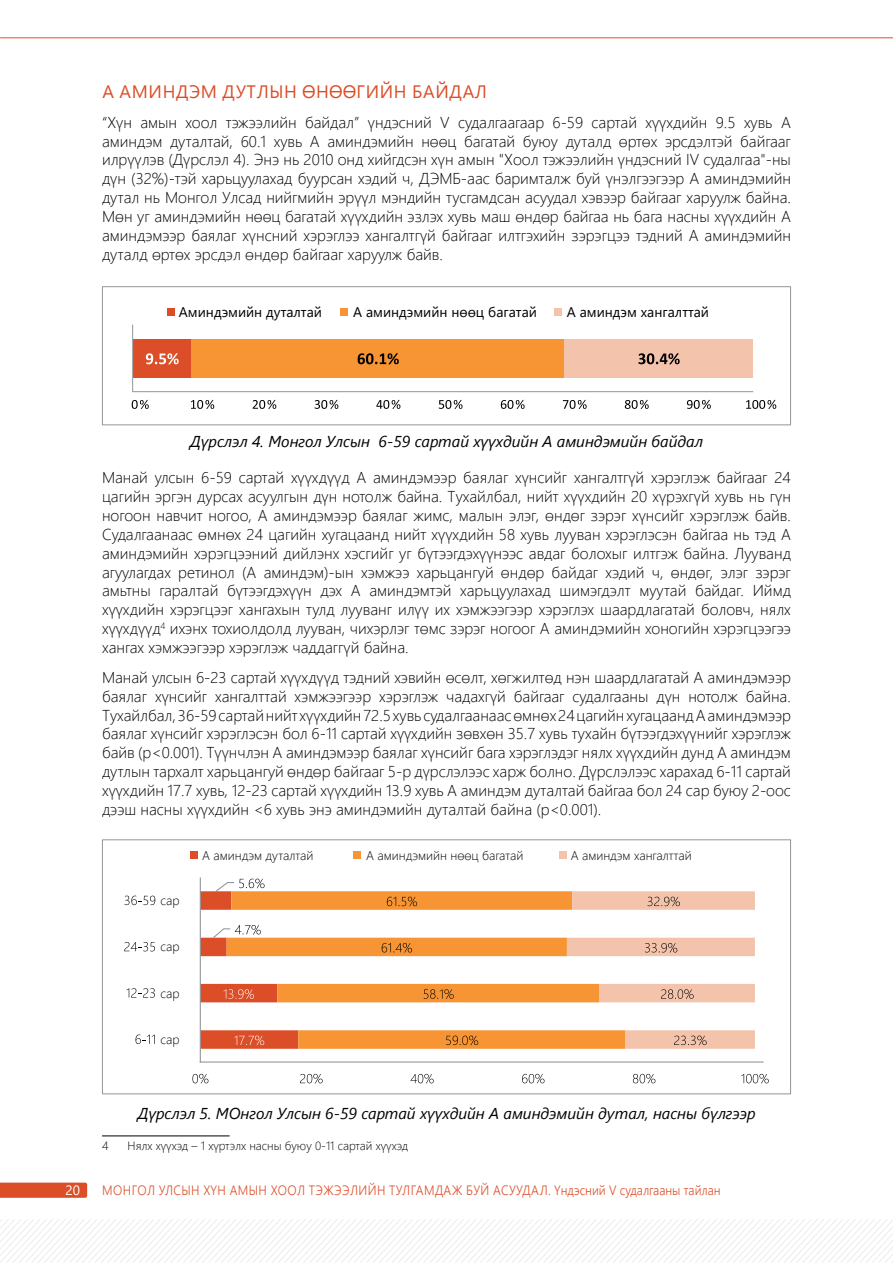
<style>
.page{position:relative;width:893px;height:1263px;background:#fff}
.page>*{position:absolute;margin:0;border:0;box-sizing:border-box;transform-origin:0 0}
.t1{font:18px "Segoe UI";letter-spacing:.035em;color:#dc4e28}
.t2{font:300 15.75px/18.9px "Segoe UI";color:#000;text-align:justify}
.t3{font:italic 15.75px "Segoe UI";color:#000}
.t4{font:13.95px "Segoe UI";color:#000}
.t5{font:300 13.5px "Segoe UI";letter-spacing:.03em;color:#dc4e28;scale:.9 1}
.t6{font:13.5px "Segoe UI";color:#fff}
.t7{font:300 12.6px "Segoe UI";color:#000}
.t8{font:300 12px "Segoe UI";color:#000}
</style>
<div class="page">
<svg style="left:0;top:1182px;width:87px;height:16px"></svg>
<svg style="left:0;top:1219px;width:893px;height:44px"></svg>
<hr style="left:0;top:37px;width:893px;height:1px;background:#dc4e28">
<div style="left:102px;top:286px;width:689px;height:139px;border:1px solid #939598"></div>
<svg style="left:132px;top:400px;width:17px;height:9px"></svg>
<svg style="left:191px;top:400px;width:23px;height:9px"></svg>
<svg style="left:253px;top:400px;width:23px;height:9px"></svg>
<svg style="left:315px;top:400px;width:23px;height:9px"></svg>
<svg style="left:376px;top:400px;width:24px;height:9px"></svg>
<svg style="left:439px;top:400px;width:23px;height:9px"></svg>
<svg style="left:501px;top:400px;width:24px;height:9px"></svg>
<svg style="left:563px;top:400px;width:24px;height:9px"></svg>
<svg style="left:625px;top:400px;width:24px;height:9px"></svg>
<svg style="left:687px;top:400px;width:24px;height:9px"></svg>
<svg style="left:746px;top:400px;width:30px;height:9px"></svg>
<svg style="left:132px;top:324px;width:622px;height:68px"></svg>
<div style="left:167px;top:308px;width:8px;height:8px;background:#dc4e28"></div>
<div style="left:340px;top:308px;width:8px;height:8px;background:#f79433"></div>
<div style="left:554px;top:308px;width:7px;height:8px;background:#f3c4ab"></div>
<div style="left:102px;top:839px;width:689px;height:255px;border:1px solid #939598"></div>
<svg style="left:298px;top:891px;width:269px;height:158px"></svg>
<hr style="left:200px;top:877px;width:1px;height:185px;background:#939598">
<svg style="left:200px;top:879px;width:98px;height:170px"></svg>
<svg style="left:446px;top:1035px;width:32px;height:10px"></svg>
<svg style="left:424px;top:989px;width:30px;height:10px"></svg>
<svg style="left:382px;top:943px;width:30px;height:9px"></svg>
<svg style="left:387px;top:897px;width:30px;height:9px"></svg>
<svg style="left:567px;top:891px;width:188px;height:158px"></svg>
<svg style="left:192px;top:1074px;width:16px;height:9px"></svg>
<svg style="left:300px;top:1074px;width:23px;height:9px"></svg>
<svg style="left:411px;top:1074px;width:23px;height:9px"></svg>
<svg style="left:522px;top:1074px;width:22px;height:9px"></svg>
<svg style="left:633px;top:1074px;width:22px;height:9px"></svg>
<svg style="left:741px;top:1074px;width:28px;height:9px"></svg>
<svg style="left:136px;top:1034px;width:19px;height:10px"></svg>
<svg style="left:126px;top:988px;width:29px;height:10px"></svg>
<svg style="left:124px;top:942px;width:31px;height:9px"></svg>
<svg style="left:125px;top:896px;width:30px;height:9px"></svg>
<div style="left:190px;top:851px;width:8px;height:8px;background:#dc4e28"></div>
<div style="left:353px;top:851px;width:8px;height:8px;background:#f79433"></div>
<div style="left:559px;top:851px;width:8px;height:8px;background:#f3c4ab"></div>
<hr style="left:200px;top:1061px;width:564px;height:1px;background:#939598">
<hr style="left:102px;top:1135px;width:128px;height:1px;background:#000">
<p class="t1" style="left:102px;top:75px;width:386px">А АМИНДЭМ ДУТЛЫН ӨНӨӨГИЙН БАЙДАЛ</p>
<p class="t2" style="left:102px;top:111px;width:690px">“Хүн амын хоол тэжээлийн байдал” үндэсний V судалгаагаар 6-59 сартай хүүхдийн 9.5 хувь А аминдэм дуталтай, 60.1 хувь А аминдэмийн нөөц багатай буюу дуталд өртөх эрсдэлтэй байгааг илрүүлэв (Дүрслэл 4). Энэ нь 2010 онд хийгдсэн хүн амын "Хоол тэжээлийн үндэсний IV судалгаа"-ны дүн (32%)-тэй харьцуулахад буурсан хэдий ч, ДЭМБ-аас баримталж буй үнэлгээгээр А аминдэмийн дутал нь Монгол Улсад нийгмийн эрүүл мэндийн тусгамдсан асуудал хэвээр байгааг харуулж байна.<br>Мөн уг аминдэмийн нөөц багатай хүүхдийн эзлэх хувь маш өндөр байгаа нь бага насны хүүхдийн А аминдэмээр баялаг хүнсний хэрэглээ хангалтгүй байгааг илтгэхийн зэрэгцээ тэдний А аминдэмийн дуталд өртөх эрсдэл өндөр байгааг харуулж байв.</p>
<p class="t4" style="left:179px;top:299px;width:145px">Аминдэмийн дуталтай</p>
<p class="t4" style="left:353px;top:299px;width:185px">А аминдэмийн нөөц багатай</p>
<p class="t4" style="left:567px;top:299px;width:144px">А аминдэм хангалттай</p>
<p class="t3" style="left:190px;top:429px;width:515px">Дүрслэл 4. Монгол Улсын 6-59 сартай хүүхдийн А аминдэмийн байдал</p>
<p class="t2" style="left:102px;top:466px;width:690px">Манай улсын 6-59 сартай хүүхдүүд А аминдэмээр баялаг хүнсийг хангалтгүй хэрэглэж байгааг 24 цагийн эргэн дурсах асуулгын дүн нотолж байна. Тухайлбал, нийт хүүхдийн 20 хүрэхгүй хувь нь гүн ногоон навчит ногоо, А аминдэмээр баялаг жимс, малын элэг, өндөг зэрэг хүнсийг хэрэглэж байв.<br>Судалгаанаас өмнөх 24 цагийн хугацаанд нийт хүүхдийн 58 хувь лууван хэрэглэсэн байгаа нь тэд А аминдэмийн хэрэгцээний дийлэнх хэсгийг уг бүтээгдэхүүнээс авдаг болохыг илтгэж байна. Лууванд агуулагдах ретинол (А аминдэм)-ын хэмжээ харьцангуй өндөр байдаг хэдий ч, өндөг, элэг зэрэг амьтны гаралтай бүтээгдэхүүн дэх А аминдэмтэй харьцуулахад шимэгдэлт муутай байдаг. Иймд хүүхдийн хэрэгцээг хангахын тулд лууванг илүү их хэмжээгээр хэрэглэх шаардлагатай боловч, нялх хүүхдүүд<sup>4</sup> ихэнх тохиолдолд лууван, чихэрлэг төмс зэрэг ногоог А аминдэмийн хоногийн хэрэгцээгээ хангах хэмжээгээр хэрэглэж чаддаггүй байна.</p>
<p class="t2" style="left:102px;top:666px;width:690px">Манай улсын 6-23 сартай хүүхдүүд тэдний хэвийн өсөлт, хөгжилтөд нэн шаардлагатай А аминдэмээр баялаг хүнсийг хангалттай хэмжээгээр хэрэглэж чадахгүй байгааг судалгааны дүн нотолж байна.<br>Тухайлбал, 36-59 сартай нийт хүүхдийн 72.5 хувь судалгаанаас өмнөх 24 цагийн хугацаанд А аминдэмээр баялаг хүнсийг хэрэглэсэн бол 6-11 сартай хүүхдийн зөвхөн 35.7 хувь тухайн бүтээгдэхүүнийг хэрэглэж байв (р&lt;0.001). Түүнчлэн А аминдэмээр баялаг хүнсийг бага хэрэглэдэг нялх хүүхдийн дунд А аминдэм дутлын тархалт харьцангуй өндөр байгааг 5-р дүрслэлээс харж болно. Дүрслэлээс харахад 6-11 сартай хүүхдийн 17.7 хувь, 12-23 сартай хүүхдийн 13.9 хувь А аминдэм дуталтай байгаа бол 24 сар буюу 2-оос дээш насны хүүхдийн &lt;6 хувь энэ аминдэмийн дуталтай байна (р&lt;0.001).</p>
<p class="t7" style="left:161px;top:889px;width:20px">сар</p>
<p class="t7" style="left:161px;top:935px;width:20px">сар</p>
<p class="t7" style="left:161px;top:981px;width:20px">сар</p>
<p class="t7" style="left:161px;top:1027px;width:20px">сар</p>
<p class="t7" style="left:202px;top:843px;width:113px">А аминдэм дуталтай</p>
<p class="t7" style="left:366px;top:843px;width:159px">А аминдэмийн нөөц багатай</p>
<p class="t7" style="left:571px;top:843px;width:123px">А аминдэм хангалттай</p>
<p class="t3" style="left:137px;top:1101px;width:620px">Дүрслэл 5. МОнгол Улсын 6-59 сартай хүүхдийн А аминдэмийн дутал, насны бүлгээр</p>
<p class="t8" style="left:102px;top:1135px;width:8px">4</p>
<p class="t8" style="left:128px;top:1135px;width:282px">Нялх хүүхэд – 1 хүртэлх насны буюу 0-11 сартай хүүхэд</p>
<p class="t6" style="left:66px;top:1177px;width:16px">20</p>
<p class="t5" style="left:102px;top:1177px;width:689px">МОНГОЛ УЛСЫН ХҮН АМЫН ХООЛ ТЭЖЭЭЛИЙН ТУЛГАМДАЖ БУЙ АСУУДАЛ. Үндэсний V судалгааны тайлан</p>
</div>
